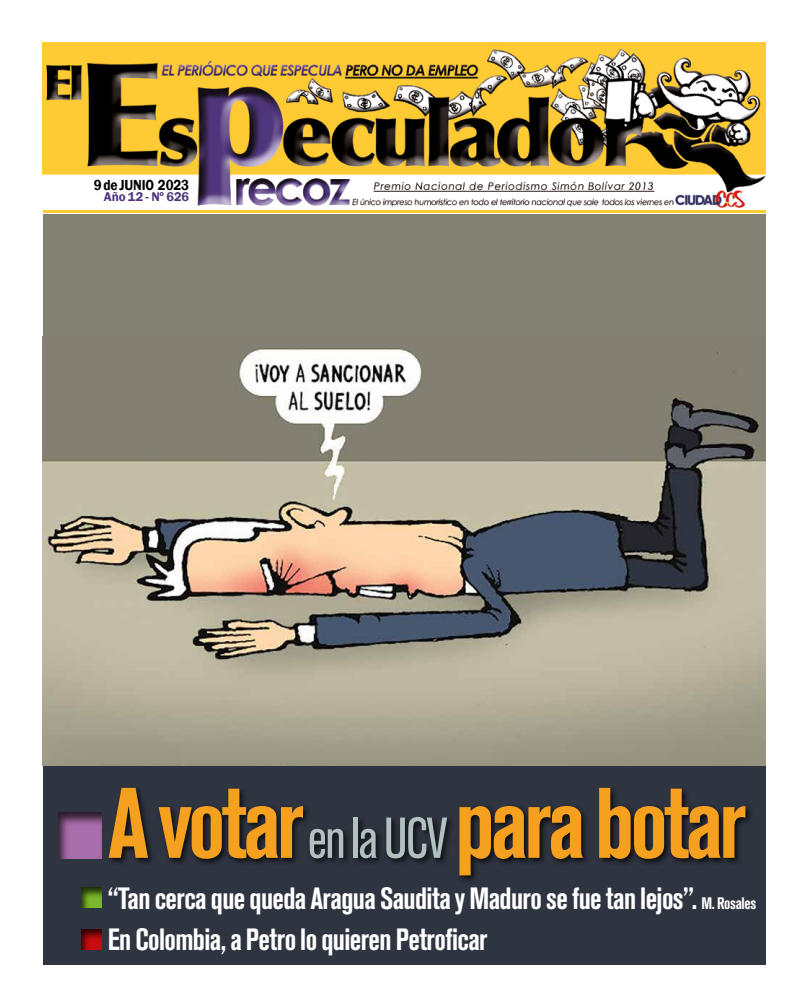
<style>
.page{position:relative;width:808px;height:1007px;background:#fff}
.page>*{position:absolute;margin:0;border:0;box-sizing:border-box;transform-origin:0 0}
.t1{font:700 condensed 99px "Akzidenz Grotesk BQ";letter-spacing:-.04em;color:#f5a01e;scale:.95 1}
.t2{font:700 condensed 30.5px/41.6px "Akzidenz Grotesk BQ";letter-spacing:-.02em;color:#fff;scale:.95 1}
.t3{font:600 15px "Franklin Gothic";letter-spacing:-.01em;color:#000;scale:.9 1}
.t4{font:600 13px "Franklin Gothic";letter-spacing:-.01em;color:#4f367b}
.s1{font-weight:400;font-size:57px;color:#b2c0c0}
.s2{font-size:16.5px}
</style>
<div class="page">
<hr style="left:43px;top:210px;width:722px;height:3px;background:#fecb34">
<img style="left:43px;top:43px;width:722px;height:165px">
<div style="left:43px;top:766px;width:722px;height:198px;background:#2e3440"></div>
<div style="left:58px;top:811px;width:45px;height:47px;background:#000;opacity:.75"></div>
<div style="left:80px;top:885px;width:23px;height:22px;background:#000;opacity:.75"></div>
<div style="left:80px;top:927px;width:23px;height:22px;background:#000;opacity:.75"></div>
<div style="left:107px;top:785px;width:647px;height:98px;background:#000;opacity:.75"></div>
<div style="left:43px;top:214px;width:722px;height:551px;background:#838173"></div>
<img style="left:43px;top:348px;width:722px;height:417px">
<p class="t3" style="left:94px;top:175px;width:107px">9deJUNIO 2023</p>
<p class="t4" style="left:104px;top:188px;width:87px">Año 12 - Nº 626</p>
<h1 class="t1" style="left:108px;top:766px;width:674px">A votar<span class="s1">en la UCV</span> para botar</h1>
<p class="t2" style="left:108px;top:876px;width:684px">“Tan cerca que queda Aragua Saudita y Maduro se fue tan lejos”. <span class="s2">M. Rosales<br></span>En Colombia, a Petro lo quieren Petroficar</p>
</div>
